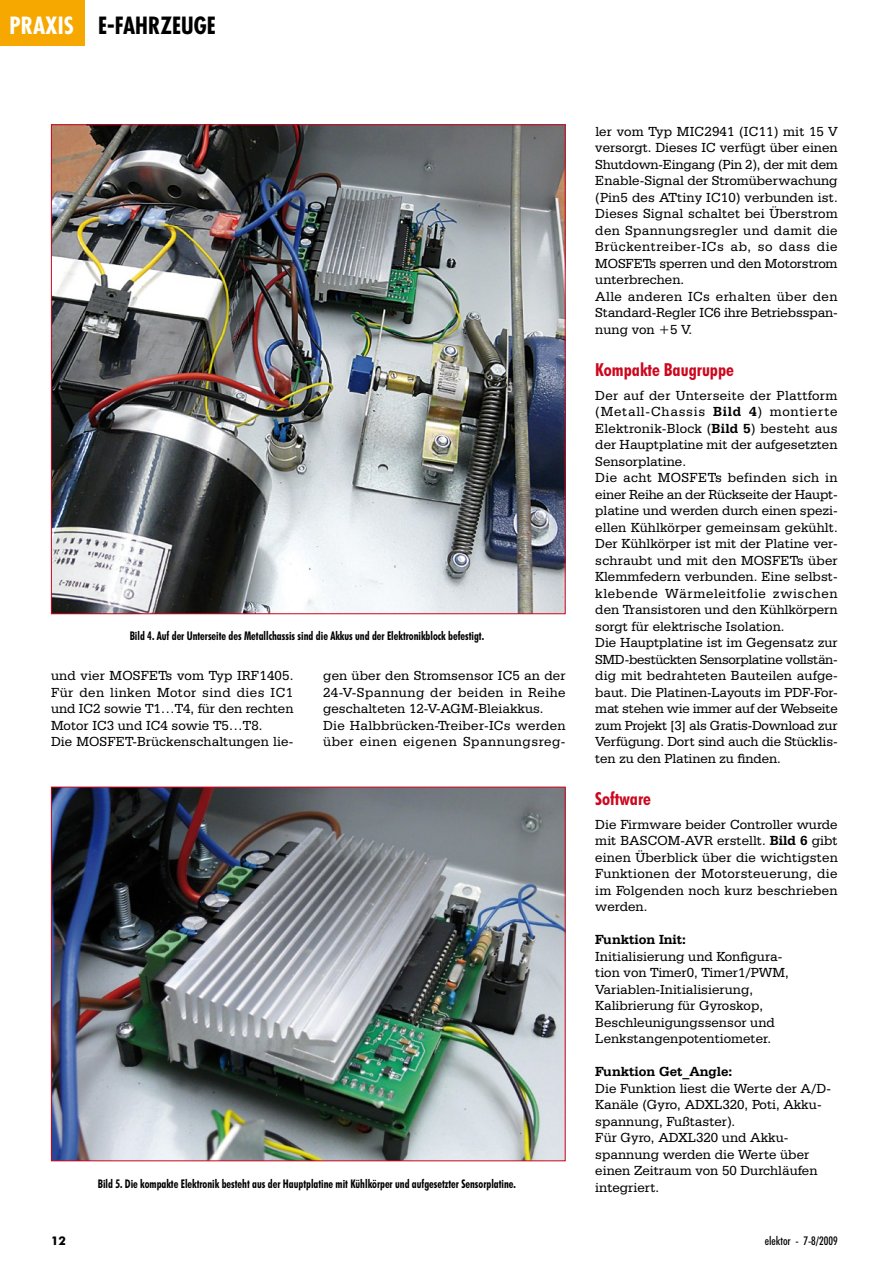
<style>
.page{position:relative;width:893px;height:1263px;background:#fff}
.page>*{position:absolute;margin:0;border:0;box-sizing:border-box;transform-origin:0 0}
.t1{font:700 condensed 23.1px "Futura";color:#000}
.t2{font:700 condensed 18px "Futura BT";color:#cc071e}
.t3{font:13.95px/16.5px "Serifa BT";color:#000}
.t4{font:13.95px/16.5px "Serifa BT";letter-spacing:.02em;color:#000}
.t5{font:700 13.95px "Serifa BT";color:#000}
.t6{font:700 condensed 12px "Futura BT";color:#000;scale:.9 1}
.t7{font:500 condensed 12px "Futura BT";color:#000}
.t8{font:700 12px "Futura BT";color:#000}
.s1{color:#fff}
.s2{font-size:24px}
.s3{font-weight:700}
</style>
<div class="page">
<div style="left:0;top:0;width:85px;height:46px;background:#f6a800"></div>
<img style="left:53px;top:126px;width:511px;height:486px">
<img style="left:53px;top:789px;width:511px;height:370px">
<h1 class="t1" style="left:10px;top:11px;width:208px"><span class="s1">PRAXIS</span> E<span class="s2">-</span>FAHRZEUGE</h1>
<p class="t6" style="left:130px;top:628px;width:395px">Bild 4. Auf der Unterseite des Metallchassis sind die Akkus und der Elektronikblock befestigt.</p>
<p class="t3" style="left:51px;top:667px;width:244px">und vier MOSFETs vom Typ IRF1405.<br>Für den linken Motor sind dies IC1 und IC2 sowie T1…T4, für den rechten Motor IC3 und IC4 sowie T5…T8.<br>Die MOSFET-Brückenschaltungen lie-</p>
<p class="t4" style="left:323px;top:667px;width:244px">gen über den Stromsensor IC5 an der 24-V-Spannung der beiden in Reihe geschalteten 12-V-AGM-Bleiakkus.<br>Die Halbbrücken-Treiber-ICs werden über einen eigenen Spannungsreg-</p>
<p class="t6" style="left:98px;top:1176px;width:466px">Bild 5. Die kompakte Elektronik besteht aus der Hauptplatine mit Kühlkörper und aufgesetzter Sensorplatine.</p>
<p class="t3" style="left:595px;top:123px;width:244px">ler vom Typ MIC2941 (IC11) mit 15 V versorgt. Dieses IC verfügt über einen Shutdown-Eingang (Pin 2), der mit dem Enable-Signal der Stromüberwachung (Pin5 des ATtiny IC10) verbunden ist.<br>Dieses Signal schaltet bei Überstrom den Spannungsregler und damit die Brückentreiber-ICs ab, so dass die MOSFETs sperren und den Motorstrom unterbrechen.<br>Alle anderen ICs erhalten über den Standard-Regler IC6 ihre Betriebsspan&shy;nung von +5 V.</p>
<p class="t2" style="left:595px;top:358px;width:140px">Kompakte Baugruppe</p>
<p class="t3" style="left:595px;top:386px;width:244px">Der auf der Unterseite der Plattform (Metall-Chassis <span class="s3">Bild 4</span>) montierte Elektronik-Block (<span class="s3">Bild 5</span>) besteht aus der Hauptplatine mit der aufgesetzten Sensorplatine.<br>Die acht MOSFETs befinden sich in einer Reihe an der Rückseite der Haupt&shy;platine und werden durch einen spezi&shy;ellen Kühlkörper gemeinsam gekühlt.<br>Der Kühlkörper ist mit der Platine ver&shy;schraubt und mit den MOSFETs über Klemmfedern verbunden. Eine selbst&shy;klebende Wärmeleitfolie zwischen den Transistoren und den Kühlkörpern sorgt für elektrische Isolation.<br>Die Hauptplatine ist im Gegensatz zur SMD-bestückten Sensorplatine vollstän&shy;dig mit bedrahteten Bauteilen aufge&shy;baut. Die Platinen-Layouts im PDF-For&shy;mat stehen wie immer auf der Webseite zum Projekt [3] als Gratis-Download zur Verfügung. Dort sind auch die Stücklis&shy;ten zu den Platinen zu finden.</p>
<p class="t2" style="left:595px;top:787px;width:57px">Software</p>
<p class="t3" style="left:595px;top:815px;width:244px;text-align:justify">Die Firmware beider Controller wurde mit BASCOM-AVR erstellt. <span class="s3">Bild 6</span> gibt einen Überblick über die wichtigsten Funktionen der Motorsteuerung, die im Folgenden noch kurz beschrieben werden.</p>
<p class="t5" style="left:595px;top:931px;width:92px">Funktion Init:</p>
<p class="t3" style="left:595px;top:947px;width:195px">Initialisierung und Konfigura&shy;tion von Timer0, Timer1/PWM,<br>Variablen-Initialisierung,<br>Kalibrierung für Gyroskop,<br>Beschleunigungssensor und<br>Lenkstangenpotentiometer.</p>
<p class="t5" style="left:595px;top:1063px;width:138px">Funktion Get_Angle:</p>
<p class="t3" style="left:595px;top:1079px;width:237px">Die Funktion liest die Werte der A/D-<br>Kanäle (Gyro, ADXL320, Poti, Akku&shy;spannung, Fußtaster).<br>Für Gyro, ADXL320 und Akku&shy;spannung werden die Werte über einen Zeitraum von 50 Durchläufen integriert.</p>
<p class="t8" style="left:51px;top:1233px;width:16px">12</p>
<p class="t7" style="left:765px;top:1233px;width:75px">elektor - 7-8/2009</p>
</div>
